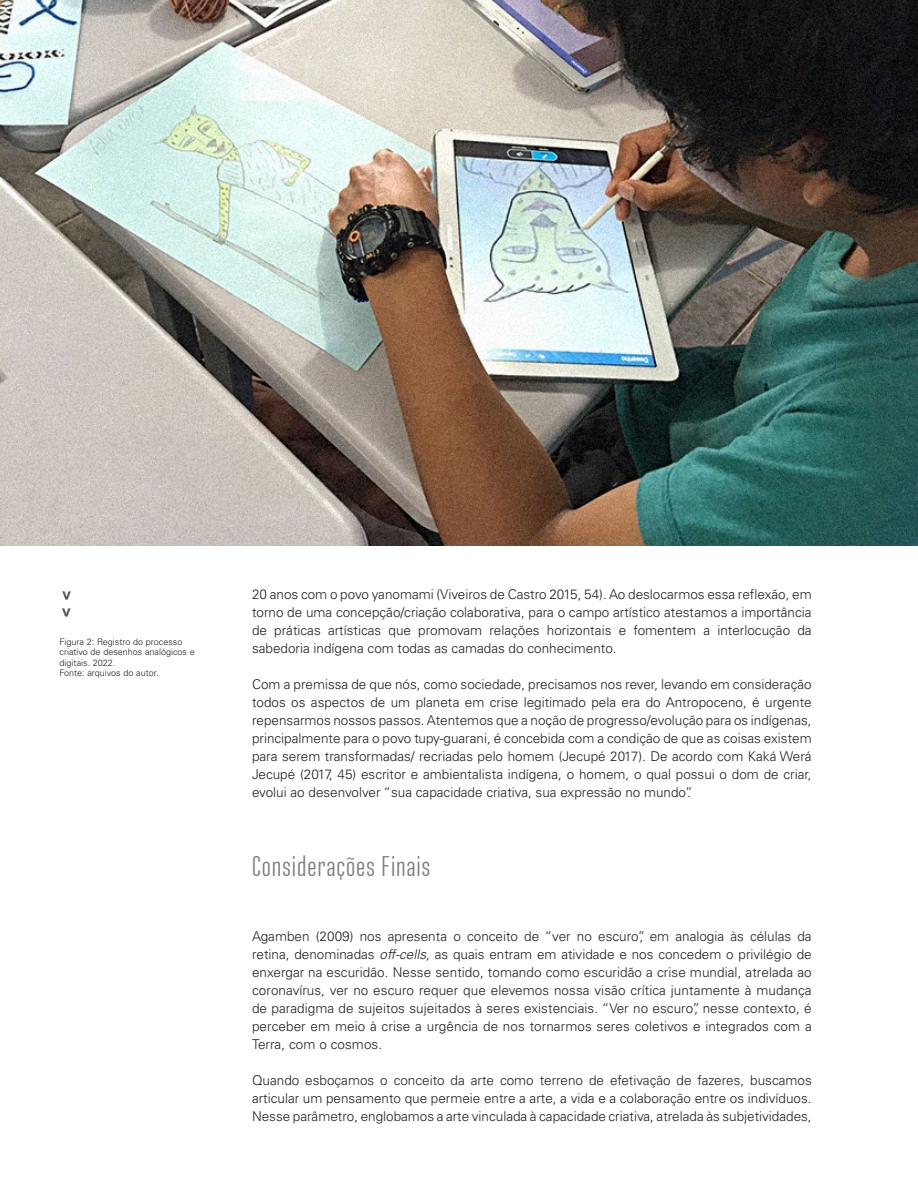
<style>
.page{position:relative;width:918px;height:1188px;background:#fff}
.page>*{position:absolute;margin:0;border:0;box-sizing:border-box;transform-origin:0 0}
.t1{font:28.5px "Ristretto Pro";letter-spacing:.03em;color:#7f8184}
.t2{font:300 13.5px/18px "Univers LT Std";color:#231f20;text-align:justify}
.t3{font:300 9px/10.5px "Univers LT Std";color:#231f20}
.s1{font-style:italic}
</style>
<div class="page">
<img style="left:0;top:0;width:918px;height:545px">
<p class="t3" style="left:60px;top:636px;width:137px">Figura 2: Registro do processo criativo de desenhos analógicos e digitais. 2022.<br>Fonte: arquivos do autor.</p>
<p class="t2" style="left:252px;top:585px;width:561px">20 anos com o povo yanomami (Viveiros de Castro 2015, 54). Ao deslocarmos essa reflexão, em torno de uma concepção/criação colaborativa, para o campo artístico atestamos a importância de práticas artísticas que promovam relações horizontais e fomentem a interlocução da sabedoria indígena com todas as camadas do conhecimento.</p>
<p class="t2" style="left:252px;top:675px;width:561px">Com a premissa de que nós, como sociedade, precisamos nos rever, levando em consideração todos os aspectos de um planeta em crise legitimado pela era do Antropoceno, é urgente repensarmos nossos passos. Atentemos que a noção de progresso/evolução para os indígenas, principalmente para o povo tupy-guarani, é concebida com a condição de que as coisas existem para serem transformadas/ recriadas pelo homem (Jecupé 2017). De acordo com Kaká Werá Jecupé (2017, 45) escritor e ambientalista indígena, o homem, o qual possui o dom de criar, evolui ao desenvolver “sua capacidade criativa, sua expressão no mundo”.</p>
<h1 class="t1" style="left:252px;top:850px;width:180px">Considerações Finais</h1>
<p class="t2" style="left:252px;top:927px;width:561px">Agamben (2009) nos apresenta o conceito de “ver no escuro”, em analogia às células da retina, denominadas <span class="s1">off-cells</span>, as quais entram em atividade e nos concedem o privilégio de enxergar na escuridão. Nesse sentido, tomando como escuridão a crise mundial, atrelada ao coronavírus, ver no escuro requer que elevemos nossa visão crítica juntamente à mudança de paradigma de sujeitos sujeitados à seres existenciais. “Ver no escuro”, nesse contexto, é perceber em meio à crise a urgência de nos tornarmos seres coletivos e integrados com a Terra, com o cosmos.</p>
<p class="t2" style="left:252px;top:1071px;width:561px">Quando esboçamos o conceito da arte como terreno de efetivação de fazeres, buscamos articular um pensamento que permeie entre a arte, a vida e a colaboração entre os indivíduos.<br>Nesse parâmetro, englobamos a arte vinculada à capacidade criativa, atrelada às subjetividades,</p>
</div>
